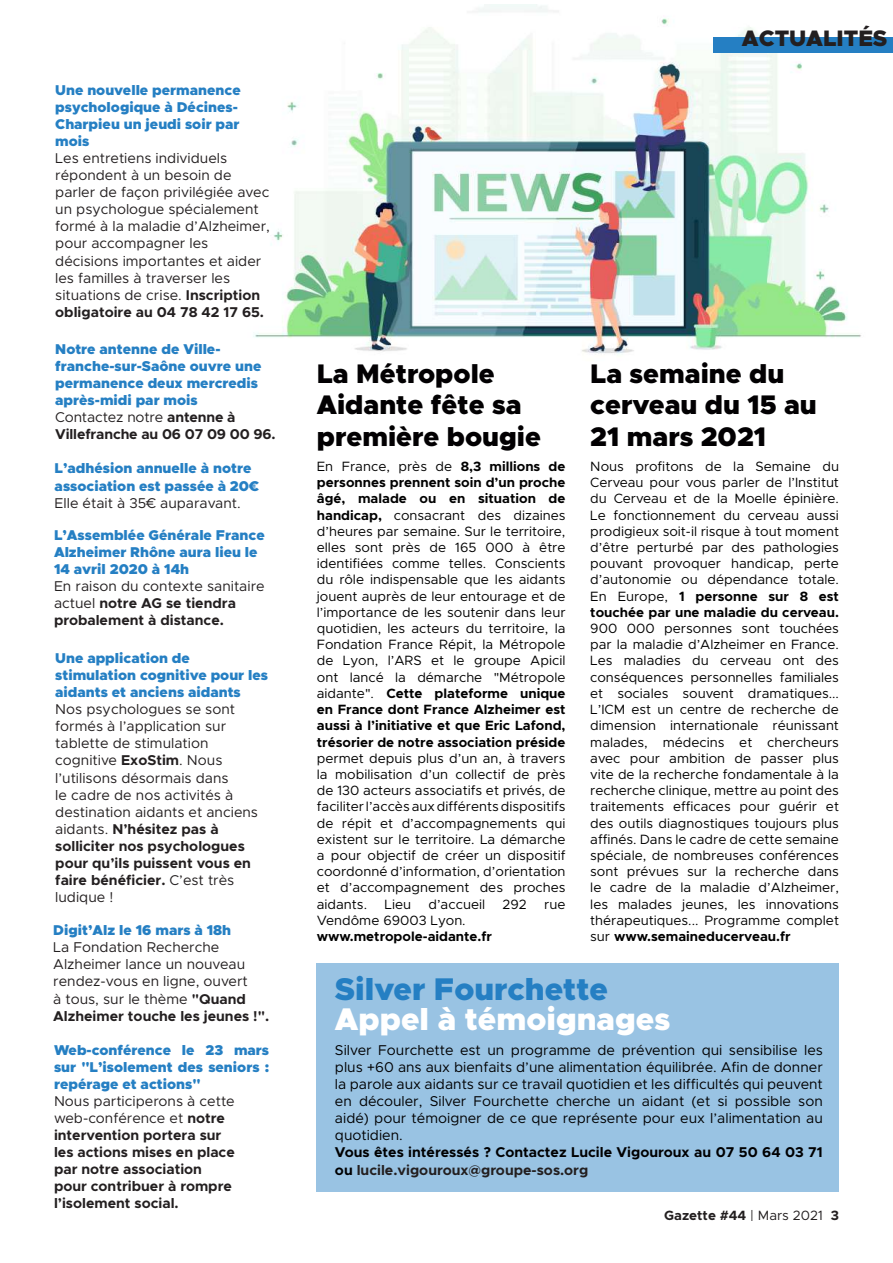
<style>
.page{position:relative;width:893px;height:1263px;background:#fff}
.page>*{position:absolute;margin:0;border:0;box-sizing:border-box;transform-origin:0 0}
.t1{font:900 31.5px "Metropolis";color:#fff}
.t2{font:900 31.5px "Metropolis";color:#257fc3}
.t3{font:900 27px/31.5px "Metropolis";color:#020002}
.t4{font:900 22.5px "Metropolis";color:#231f20}
.t5{font:14.25px/17.1px "Metropolis";color:#231f20}
.t6{font:900 14.25px/17.1px "Metropolis";color:#257fc3}
.t7{font:14.25px/17.1px "Metropolis";color:#000001;text-align:justify}
.t8{font:700 14.25px/17.1px "Metropolis";color:#231f20}
.t9{font:700 14.25px/17.1px "Metropolis";color:#000001}
.t10{font:13.5px/16.2px "Metropolis";color:#000001;text-align:justify}
.t11{font:700 13.5px "Metropolis";color:#000001}
.t12{font:700 13.5px "Metropolis";color:#231f20}
.s1{font-weight:700}
.s2{font-weight:400;color:#231f20}
.s3{font-weight:700;color:#231f20}
.s4{font-weight:400}
.s5{color:#231f20}
</style>
<div class="page">
<img style="left:253px;top:4px;width:608px;height:350px">
<div style="left:317px;top:963px;width:522px;height:229px;background:#99c3e3"></div>
<div style="left:714px;top:37px;width:179px;height:16px;background:#257fc3"></div>
<p class="t6" style="left:55px;top:81px;width:187px">Une nouvelle permanence psychologique à Décines-<br>Charpieu un jeudi soir par mois</p>
<p class="t5" style="left:55px;top:149px;width:216px">Les entretiens individuels répondent à un besoin de parler de façon privilégiée avec un psychologue spécialement formé à la maladie d’Alzheimer, pour accompagner les décisions importantes et aider les familles à traverser les situations de crise. <span class="s1">Inscription obligatoire au 04 78 42 17 65.</span></p>
<p class="t6" style="left:55px;top:340px;width:222px">Notre antenne de Ville&shy;franche-sur-Saône ouvre une permanence deux mercredis après-midi par mois<br><span class="s2">Contactez notre</span> <span class="s3">antenne à<br>Villefranche au 06 07 09 00 96.</span></p>
<p class="t6" style="left:55px;top:460px;width:206px">L’adhésion annuelle à notre association est passée à 20€</p>
<p class="t5" style="left:55px;top:494px;width:188px">Elle était à 35€ auparavant.</p>
<p class="t6" style="left:54px;top:526px;width:212px">L’Assemblée Générale France<br>Alzheimer Rhône aura lieu le<br>14 avril 2020 à 14h</p>
<p class="t8" style="left:54px;top:577px;width:212px"><span class="s4">En raison du contexte sanitaire actuel</span> notre AG se tiendra probalement à distance.</p>
<p class="t6" style="left:55px;top:649px;width:214px">Une application de stimulation cognitive pour les aidants et anciens aidants</p>
<p class="t5" style="left:55px;top:701px;width:204px">Nos psychologues se sont formés à l’application sur tablette de stimulation cognitive <span class="s1">ExoStim</span>. Nous l’utilisons désormais dans<br>le cadre de nos activités à destination aidants et anciens aidants. <span class="s1">N’hésitez pas à solliciter nos psychologues pour qu’ils puissent vous en faire bénéficier.</span> C’est très ludique !</p>
<p class="t6" style="left:53px;top:922px;width:179px">Digit’Alz le 16 mars à 18h</p>
<p class="t5" style="left:53px;top:939px;width:217px">La Fondation Recherche<br>Alzheimer lance un nouveau rendez-vous en ligne, ouvert<br>à tous, sur le thème <span class="s1">"Quand<br>Alzheimer touche les jeunes !".</span></p>
<p class="t6" style="left:54px;top:1041px;width:217px;text-align:justify">Web-conférence le 23 mars sur "L’isolement des seniors : repérage et actions"</p>
<p class="t8" style="left:54px;top:1092px;width:182px"><span class="s4">Nous participerons à cette web-conférence et</span> notre intervention portera sur les actions mises en place par notre association pour contribuer à rompre l’isolement social.</p>
<h3 class="t4" style="left:742px;top:24px;width:147px">ACTUALITÉS</h3>
<h2 class="t3" style="left:317px;top:358px;width:226px">La Métropole<br>Aidante fête sa première bougie</h2>
<p class="t10" style="left:317px;top:458px;width:250px">En France, près de <span class="s1">8,3 millions de personnes prennent soin d’un proche âgé, malade ou en situation de handicap,</span> consacrant des dizaines d’heures par semaine. Sur le territoire, elles sont près de 165 000 à être identifiées comme telles. Conscients du rôle indispensable que les aidants jouent auprès de leur entourage et de l’importance de les soutenir dans leur quotidien, les acteurs du territoire, la Fondation France Répit, la Métropole de Lyon, l’ARS et le groupe Apicil ont lancé la démarche "Métropole aidante". <span class="s1">Cette plateforme unique en France dont France Alzheimer est aussi à l’initiative et que Eric Lafond, trésorier de notre association préside</span></p>
<p class="t10" style="left:317px;top:750px;width:250px">permet depuis plus d’un an, à travers la mobilisation d’un collectif de près de 130 acteurs associatifs et privés, de faciliter l’accès aux différents dispositifs de répit et d’accompagnements qui existent sur le territoire. La démarche a pour objectif de créer un dispositif coordonné d’information, d’orientation et d’accompagnement des proches aidants.</p>
<p class="t10" style="left:384px;top:896px;width:28px">Lieu</p>
<p class="t10" style="left:428px;top:896px;width:58px">d’accueil</p>
<p class="t10" style="left:503px;top:896px;width:26px">292</p>
<p class="t10" style="left:544px;top:896px;width:23px">rue</p>
<p class="t10" style="left:317px;top:912px;width:150px">Vendôme 69003 Lyon.</p>
<p class="t11" style="left:317px;top:928px;width:177px">www.metropole-aidante.fr</p>
<h2 class="t3" style="left:590px;top:358px;width:228px">La semaine du cerveau du 15 au<br>21 mars 2021</h2>
<p class="t10" style="left:590px;top:458px;width:250px">Nous profitons de la Semaine du Cerveau pour vous parler de l’Institut du Cerveau et de la Moelle épinière.<br>Le fonctionnement du cerveau aussi prodigieux soit-il risque à tout moment d’être perturbé par des pathologies pouvant provoquer handicap, perte d’autonomie ou dépendance totale.<br>En Europe, <span class="s1">1 personne sur 8 est touchée par une maladie du cerveau.</span></p>
<p class="t10" style="left:590px;top:620px;width:250px">900 000 personnes sont touchées par la maladie d’Alzheimer en France.<br>Les maladies du cerveau ont des conséquences personnelles familiales et sociales souvent dramatiques...<br>L’ICM est un centre de recherche de dimension internationale réunissant malades, médecins et chercheurs avec pour ambition de passer plus vite de la recherche fondamentale à la recherche clinique, mettre au point des traitements efficaces pour guérir et des outils diagnostiques toujours plus affinés. Dans le cadre de cette semaine spéciale, de nombreuses conférences sont prévues sur la recherche dans le cadre de la maladie d’Alzheimer, les malades jeunes, les innovations thérapeutiques... Programme complet sur <span class="s1">www.semaineducerveau.fr</span></p>
<h1 class="t2" style="left:335px;top:968px;width:275px">Silver Fourchette</h1>
<h1 class="t1" style="left:335px;top:998px;width:337px">Appel à témoignages</h1>
<p class="t7" style="left:335px;top:1041px;width:489px">Silver Fourchette est un programme de prévention qui sensibilise les plus +60 ans aux bienfaits d’une alimentation équilibrée. Afin de donner la parole aux aidants sur ce travail quotidien et les difficultés qui peuvent en découler, Silver Fourchette cherche un aidant (et si possible son aidé) pour témoigner de ce que représente pour eux l’alimentation au quotidien.</p>
<p class="t9" style="left:335px;top:1144px;width:489px">Vous êtes intéressés ? Contactez Lucile Vigouroux au 07 50 64 03 71 ou <span class="s5">lucile.vigouroux@groupe-sos.org</span></p>
<p class="t12" style="left:664px;top:1206px;width:176px">Gazette #44 <span class="s4">| Mars 2021</span> 3</p>
</div>
